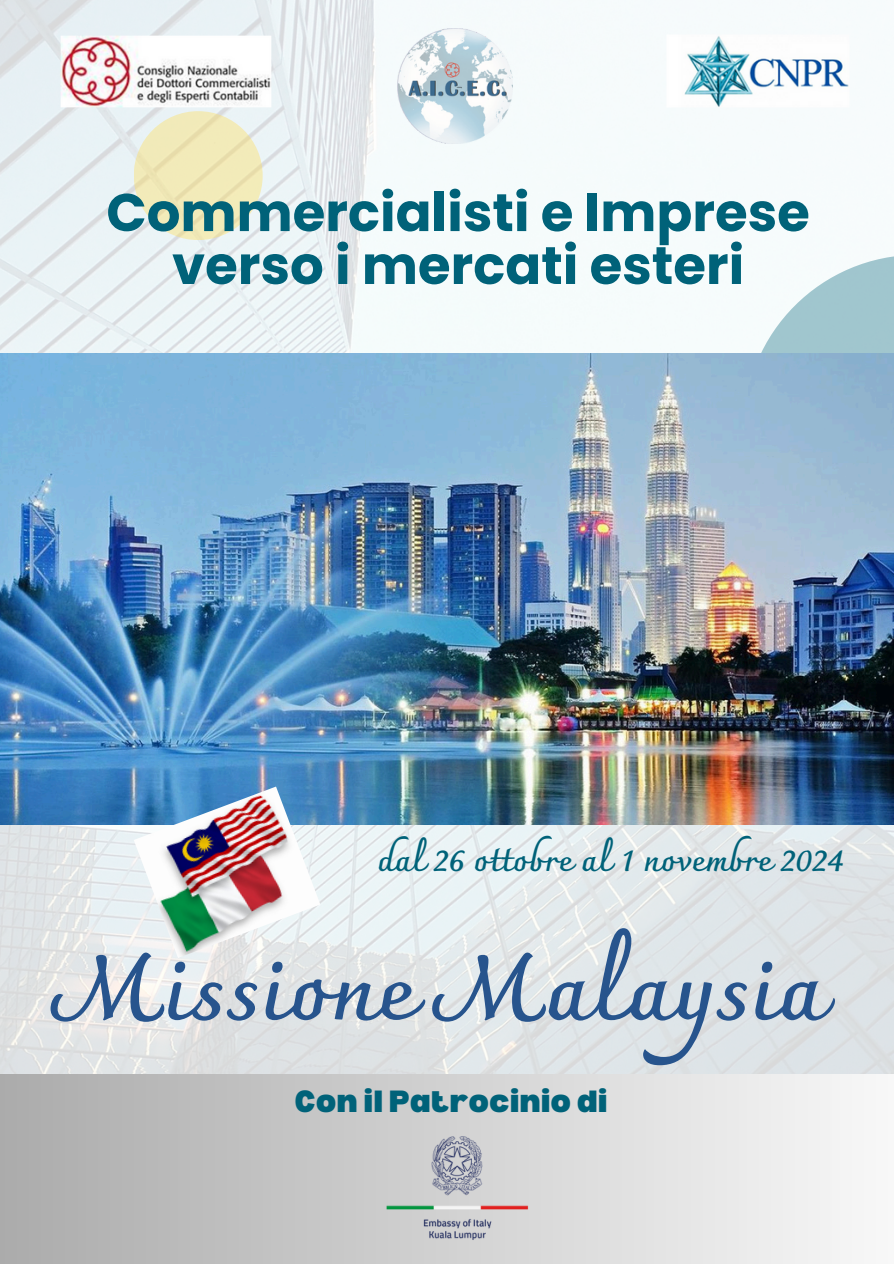
<style>
.page{position:relative;width:894px;height:1264px;background:#fff}
.page>*{position:absolute;margin:0;border:0;box-sizing:border-box;transform-origin:0 0}
.t1{font:700 89.1px "Charmonman";color:#27548d}
.t2{font:700 52.95px/52.8px "Poppins";color:#006279;text-align:center}
.t3{font:700 33px "Charmonman";color:#006279}
.t4{font:900 30px "Bernoru";color:#006279}
</style>
<div class="page">
<img style="left:0;top:0;width:893px;height:1074px">
<div style="left:0;top:1074px;width:893px;height:189px;background:linear-gradient(to right,#ababab,#f8f8f8)"></div>
<div style="left:134px;top:111px;width:128px;height:129px;background:linear-gradient(to right,#f0e8b7,#f1e9b7);border-radius:50%"></div>
<svg style="left:743px;top:255px;width:150px;height:98px;fill:#a0c6ce"></svg>
<img style="left:60px;top:34px;width:212px;height:75px">
<img style="left:665px;top:33px;width:185px;height:75px">
<img style="left:397px;top:29px;width:115px;height:115px">
<img style="left:0;top:353px;width:893px;height:471px">
<img style="left:134px;top:786px;width:186px;height:172px">
<img style="left:378px;top:1115px;width:160px;height:148px">
<p class="t2" style="left:106px;top:186px;width:704px">Commercialisti e Imprese verso i mercati esteri</p>
<p class="t3" style="left:377px;top:840px;width:467px">dal 26 ottobre al 1 novembre 2024</p>
<p class="t1" style="left:55px;top:936px;width:769px">Missione Malaysia</p>
<p class="t4" style="left:294px;top:1083px;width:314px">Con il Patrocinio di</p>
</div>
